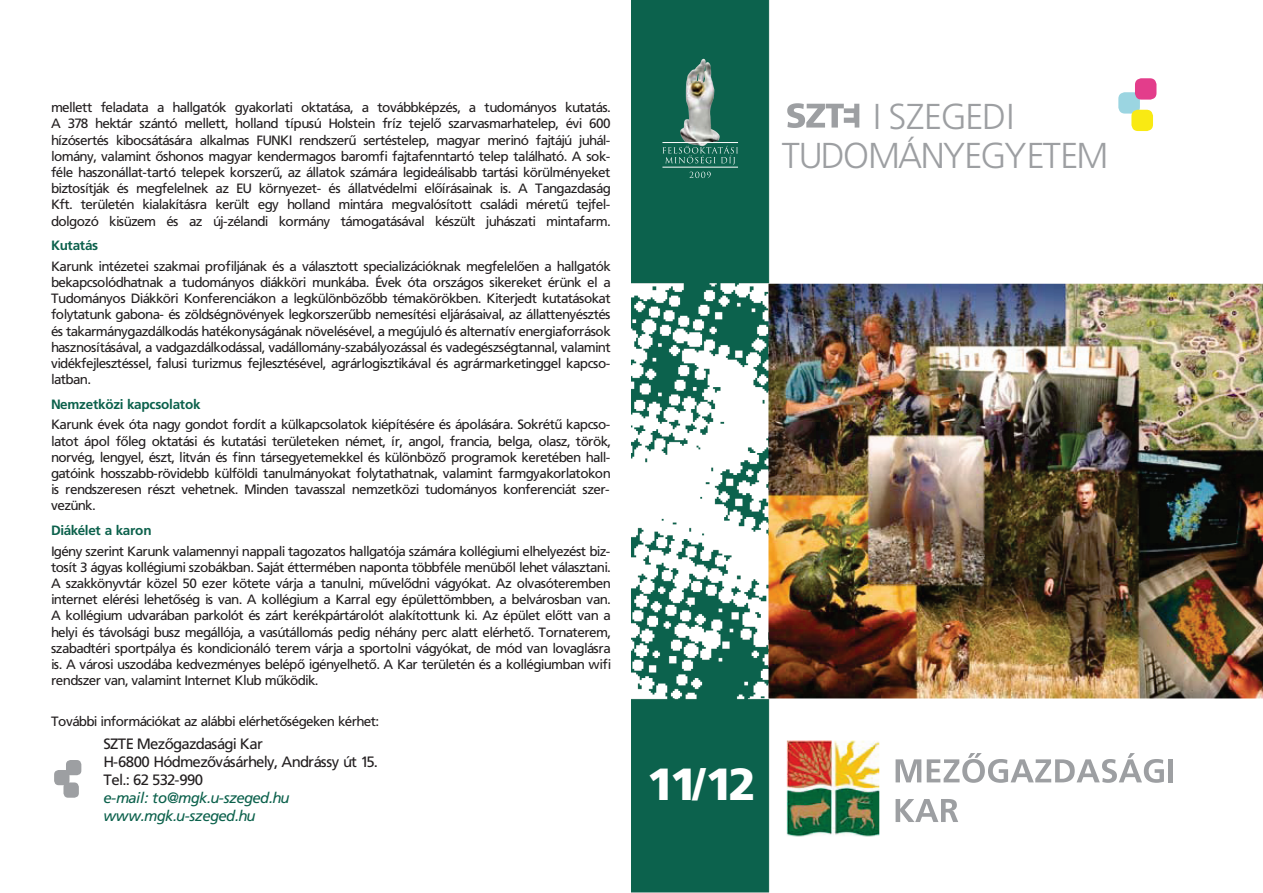
<style>
.page{position:relative;width:1263px;height:893px;background:#fff}
.page>*{position:absolute;margin:0;border:0;box-sizing:border-box;transform-origin:0 0}
.t1{font:45px "Frutiger Blk PFL";color:#fff}
.t2{font:36px/39px "Frutiger Lt PFL";letter-spacing:.03em;color:#9d9fa2;text-align:center}
.t3{font:15px/18px "Frutiger PFL";color:#231f20}
.t4{font:italic 15px/18px "Frutiger PFL";color:#0c614c}
.t5{font:13.5px/16.2px "Frutiger PFL";color:#231f20;text-align:justify}
.t6{font:700 13.5px "Frutiger PFL";color:#0c614c}
</style>
<div class="page">
<img style="left:631px;top:0;width:632px;height:893px">
<div style="left:54px;top:770px;width:16px;height:15px;background:#9d9fa2;border-radius:5px"></div>
<div style="left:63px;top:782px;width:16px;height:16px;background:#9d9fa2;border-radius:5px"></div>
<div style="left:66px;top:760px;width:15px;height:15px;background:#9d9fa2;border-radius:5px"></div>
<div style="left:1118px;top:92px;width:22px;height:22px;background:#9bd5e1;border-radius:6px"></div>
<div style="left:1131px;top:110px;width:22px;height:21px;background:#f9ea13;border-radius:6px"></div>
<div style="left:1135px;top:78px;width:21px;height:22px;background:#e33d8b;border-radius:6px"></div>
<svg style="left:689px;top:172px;width:22px;height:6px"></svg>
<svg style="left:662px;top:146px;width:76px;height:19px"></svg>
<hr style="left:662px;top:142px;width:76px;height:1px;background:#fff">
<hr style="left:662px;top:167px;width:76px;height:1px;background:#fff">
<svg style="left:895px;top:759px;width:26px;height:23px"></svg>
<svg style="left:927px;top:753px;width:237px;height:30px"></svg>
<div style="left:1168px;top:759px;width:5px;height:23px;background:#9d9fa2"></div>
<svg style="left:895px;top:799px;width:63px;height:23px"></svg>
<svg style="left:787px;top:103px;width:72px;height:25px"></svg>
<p class="t5" style="left:51px;top:99px;width:561px">mellett feladata a hallgatók gyakorlati oktatása, a továbbképzés, a tudományos kutatás.<br>A 378 hektár szántó mellett, holland típusú Holstein fríz tejelő szarvasmarhatelep, évi 600 hízósertés kibocsátására alkalmas FUNKI rendszerű sertéstelep, magyar merinó fajtájú juhál&shy;lomány, valamint őshonos magyar kendermagos baromfi fajtafenntartó telep található. A sok&shy;féle haszonállat-tartó telepek korszerű, az állatok számára legideálisabb tartási körülményeket biztosítják és megfelelnek az EU környezet- és állatvédelmi előírásainak is. A Tangazdaság Kft. területén kialakításra került egy holland mintára megvalósított családi méretű tejfel&shy;dolgozó kisüzem és az új-zélandi kormány támogatásával készült juhászati mintafarm.</p>
<p class="t6" style="left:51px;top:238px;width:48px">Kutatás</p>
<p class="t5" style="left:51px;top:258px;width:561px">Karunk intézetei szakmai profiljának és a választott specializációknak megfelelően a hallgatók bekapcsolódhatnak a tudományos diákköri munkába. Évek óta országos sikereket érünk el a Tudományos Diákköri Konferenciákon a legkülönbözőbb témakörökben. Kiterjedt kutatásokat folytatunk gabona- és zöldségnövények legkorszerűbb nemesítési eljárásaival, az állattenyésztés és takarmánygazdálkodás hatékonyságának növelésével, a megújuló és alternatív energiaforrások hasznosításával, a vadgazdálkodással, vadállomány-szabályozással és vadegészségtannal, valamint vidékfejlesztéssel, falusi turizmus fejlesztésével, agrárlogisztikával és agrármarketinggel kapcso&shy;latban.</p>
<p class="t6" style="left:51px;top:396px;width:151px">Nemzetközi kapcsolatok</p>
<p class="t5" style="left:51px;top:417px;width:561px">Karunk évek óta nagy gondot fordít a külkapcsolatok kiépítésére és ápolására. Sokrétű kapcso&shy;latot ápol főleg oktatási és kutatási területeken német, ír, angol, francia, belga, olasz, török, norvég, lengyel, észt, litván és finn társegyetemekkel és különböző programok keretében hall&shy;gatóink hosszabb-rövidebb külföldi tanulmányokat folytathatnak, valamint farmgyakorlatokon is rendszeresen részt vehetnek. Minden tavasszal nemzetközi tudományos konferenciát szer&shy;vezünk.</p>
<p class="t6" style="left:51px;top:522px;width:102px">Diákélet a karon</p>
<p class="t5" style="left:51px;top:543px;width:561px">Igény szerint Karunk valamennyi nappali tagozatos hallgatója számára kollégiumi elhelyezést biz&shy;tosít 3 ágyas kollégiumi szobákban. Saját éttermében naponta többféle menüből lehet választani.<br>A szakkönyvtár közel 50 ezer kötete várja a tanulni, művelődni vágyókat. Az olvasóteremben internet elérési lehetőség is van. A kollégium a Karral egy épülettömbben, a belvárosban van.<br>A kollégium udvarában parkolót és zárt kerékpártárolót alakítottunk ki. Az épület előtt van a helyi és távolsági busz megállója, a vasútállomás pedig néhány perc alatt elérhető. Tornaterem, szabadtéri sportpálya és kondicionáló terem várja a sportolni vágyókat, de mód van lovaglásra is. A városi uszodába kedvezményes belépő igényelhető. A Kar területén és a kollégiumban wifi rendszer van, valamint Internet Klub működik.</p>
<p class="t5" style="left:51px;top:713px;width:329px">További információkat az alábbi elérhetőségeken kérhet:</p>
<p class="t3" style="left:103px;top:735px;width:275px">SZTE Mezőgazdasági Kar<br>H-6800 Hódmezővásárhely, Andrássy út 15.<br>Tel.: 62 532-990</p>
<p class="t4" style="left:103px;top:789px;width:187px">e-mail: to@mgk.u-szeged.hu www.mgk.u-szeged.hu</p>
<h2 class="t2" style="left:782px;top:98px;width:326px">I SZEGEDI<br>TUDOMÁNYEGYETEM</h2>
<h1 class="t1" style="left:647px;top:757px;width:109px">11/12</h1>
</div>
